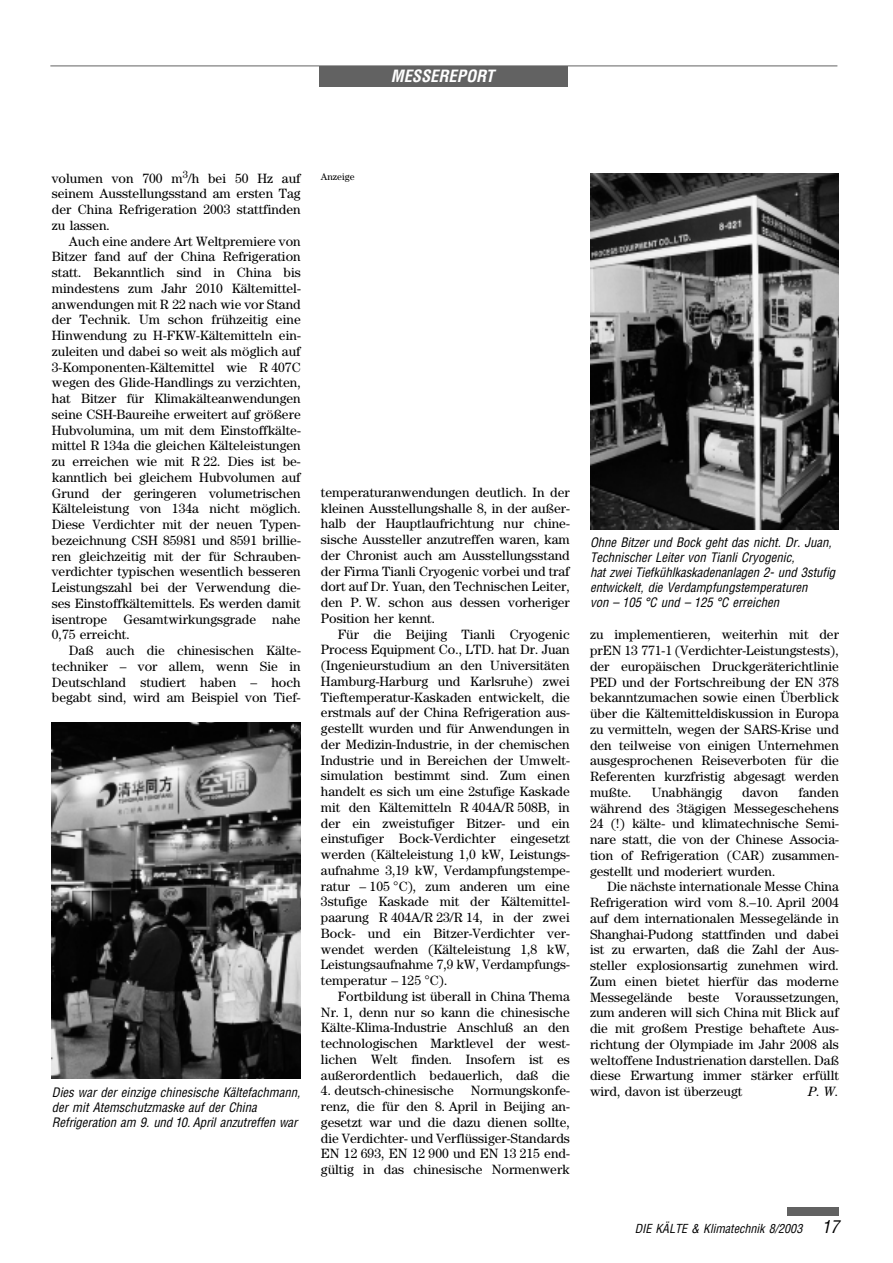
<style>
.page{position:relative;width:893px;height:1263px;background:#fff}
.page>*{position:absolute;margin:0;border:0;box-sizing:border-box;transform-origin:0 0}
.t1{font:italic 700 condensed 16.5px "Helvetica";color:#fff}
.t2{font:13.5px/15.8px "Century";color:#000;text-align:justify}
.t3{font:italic 13.5px "Century";color:#000}
.t4{font:italic condensed 12.75px/15px "Helvetica";color:#000}
.t5{font:italic condensed 12.15px "Helvetica";color:#000}
.t6{font:9.75px "Century";color:#000}
.s1{font-size:17.25px}
</style>
<div class="page">
<div style="left:787px;top:1208px;width:51px;height:8px;background:#626262"></div>
<div style="left:319px;top:66px;width:249px;height:20px;background:#626262"></div>
<hr style="left:50px;top:66px;width:787px;height:1px;background:#626262">
<img style="left:52px;top:722px;width:249px;height:357px">
<img style="left:590px;top:174px;width:248px;height:355px">
<p class="t1" style="left:391px;top:70px;width:105px">MESSEREPORT</p>
<p class="t2" style="left:52px;top:171px;width:250px">volumen von 700 m<sup>3</sup>/h bei 50 Hz auf seinem Ausstellungsstand am ersten Tag der China Refrigeration 2003 stattfinden zu lassen.</p>
<p class="t2" style="left:52px;top:234px;width:250px;text-indent:17px">Auch eine andere Art Weltpremiere von Bitzer fand auf der China Refrigeration statt. Bekanntlich sind in China bis mindestens zum Jahr 2010 Kältemittel&shy;anwendungen mit R 22 nach wie vor Stand der Technik. Um schon frühzeitig eine Hinwendung zu H-FKW-Kältemitteln ein&shy;zuleiten und dabei so weit als möglich auf 3-Komponenten-Kältemittel wie R 407C wegen des Glide-Handlings zu verzichten, hat Bitzer für Klimakälteanwendungen seine CSH-Baureihe erweitert auf größere Hubvolumina, um mit dem Einstoffkälte&shy;mittel R 134a die gleichen Kälteleistungen zu erreichen wie mit R 22. Dies ist be&shy;kanntlich bei gleichem Hubvolumen auf Grund der geringeren volumetrischen Kälteleistung von 134a nicht möglich.<br>Diese Verdichter mit der neuen Typen&shy;bezeichnung CSH 85981 und 8591 brillie&shy;ren gleichzeitig mit der für Schrauben&shy;verdichter typischen wesentlich besseren Leistungszahl bei der Verwendung die&shy;ses Einstoffkältemittels. Es werden damit isentrope Gesamtwirkungsgrade nahe 0,75 erreicht.</p>
<p class="t2" style="left:52px;top:644px;width:250px;text-indent:17px">Daß auch die chinesischen Kälte&shy;techniker – vor allem, wenn Sie in Deutschland studiert haben – hoch begabt sind, wird am Beispiel von Tief-</p>
<p class="t6" style="left:321px;top:174px;width:35px">Anzeige</p>
<p class="t2" style="left:321px;top:486px;width:250px">temperaturanwendungen deutlich. In der kleinen Ausstellungshalle 8, in der außer&shy;halb der Hauptlaufrichtung nur chine&shy;sische Aussteller anzutreffen waren, kam der Chronist auch am Ausstellungsstand der Firma Tianli Cryogenic vorbei und traf dort auf Dr. Yuan, den Technischen Leiter, den P. W. schon aus dessen vorheriger Position her kennt.</p>
<p class="t2" style="left:321px;top:627px;width:250px;text-indent:17px">Für die Beijing Tianli Cryogenic Process Equipment Co., LTD. hat Dr. Juan (Ingenieurstudium an den Universitäten Hamburg-Harburg und Karlsruhe) zwei Tieftemperatur-Kaskaden entwickelt, die erstmals auf der China Refrigeration aus&shy;gestellt wurden und für Anwendungen in der Medizin-Industrie, in der chemischen Industrie und in Bereichen der Umwelt&shy;simulation bestimmt sind. Zum einen handelt es sich um eine 2stufige Kaskade mit den Kältemitteln R 404A/R 508B, in der ein zweistufiger Bitzer- und ein einstufiger Bock-Verdichter eingesetzt werden (Kälteleistung 1,0 kW, Leistungs&shy;aufnahme 3,19 kW, Verdampfungstempe&shy;ratur – 105 °C), zum anderen um eine 3stufige Kaskade mit der Kältemittel&shy;paarung R 404A/R 23/R 14, in der zwei Bock- und ein Bitzer-Verdichter ver&shy;wendet werden (Kälteleistung 1,8 kW, Leistungsaufnahme 7,9 kW, Verdampfungs&shy;temperatur – 125 °C).</p>
<p class="t2" style="left:321px;top:990px;width:250px;text-indent:17px">Fortbildung ist überall in China Thema Nr. 1, denn nur so kann die chinesische Kälte-Klima-Industrie Anschluß an den technologischen Marktlevel der west&shy;lichen Welt finden. Insofern ist es außerordentlich bedauerlich, daß die</p>
<p class="t2" style="left:321px;top:1084px;width:134px">4. deutsch-chinesische</p>
<p class="t4" style="left:590px;top:536px;width:247px">Ohne Bitzer und Bock geht das nicht. Dr. Juan, Technischer Leiter von Tianli Cryogenic,<br>hat zwei Tiefkühlkaskadenanlagen 2- und 3stufig entwickelt, die Verdampfungstemperaturen<br>von – 105 °C und – 125 °C erreichen</p>
<p class="t2" style="left:590px;top:628px;width:250px">zu implementieren, weiterhin mit der prEN 13 771-1 (Verdichter-Leistungstests), der europäischen Druckgeräterichtlinie PED und der Fortschreibung der EN 378 bekanntzumachen sowie einen Überblick über die Kältemitteldiskussion in Europa zu vermitteln, wegen der SARS-Krise und den teilweise von einigen Unternehmen ausgesprochenen Reiseverboten für die Referenten kurzfristig abgesagt werden mußte.</p>
<p class="t2" style="left:590px;top:786px;width:250px;text-indent:208px">fanden während des 3tägigen Messegeschehens 24 (!) kälte- und klimatechnische Semi&shy;nare statt, die von der Chinese Associa&shy;tion of Refrigeration (CAR) zusammen&shy;gestellt und moderiert wurden.</p>
<p class="t2" style="left:590px;top:880px;width:250px;text-indent:17px">Die nächste internationale Messe China Refrigeration wird vom 8.–10. April 2004 auf dem internationalen Messegelände in Shanghai-Pudong stattfinden und dabei ist zu erwarten, daß die Zahl der Aus&shy;steller explosionsartig zunehmen wird.<br>Zum einen bietet hierfür das moderne Messegelände beste Voraussetzungen, zum anderen will sich China mit Blick auf die mit großem Prestige behaftete Aus&shy;richtung der Olympiade im Jahr 2008 als weltoffene Industrienation darstellen. Daß diese Erwartung immer stärker erfüllt</p>
<p class="t2" style="left:651px;top:786px;width:72px">Unabhängig</p>
<p class="t2" style="left:742px;top:786px;width:38px">davon</p>
<p class="t2" style="left:321px;top:1084px;width:250px;text-indent:150px">Normungskonfe&shy;renz, die für den 8. April in Beijing an&shy;gesetzt war und die dazu dienen sollte, die Verdichter- und Verflüssiger-Standards EN 12 693, EN 12 900 und EN 13 215 end&shy;gültig in das chinesische Normenwerk</p>
<p class="t4" style="left:52px;top:1086px;width:250px">Dies war der einzige chinesische Kältefachmann,</p>
<p class="t2" style="left:590px;top:1085px;width:154px">wird, davon ist überzeugt</p>
<p class="t3" style="left:808px;top:1087px;width:32px">P. W.</p>
<p class="t4" style="left:52px;top:1101px;width:247px">der mit Atemschutzmaske auf der China<br>Refrigeration am 9. und 10. April anzutreffen war</p>
<p class="t5" style="left:634px;top:1224px;width:206px">DIE KÄLTE &amp; Klimatechnik 8/2003 <span class="s1">17</span></p>
</div>
